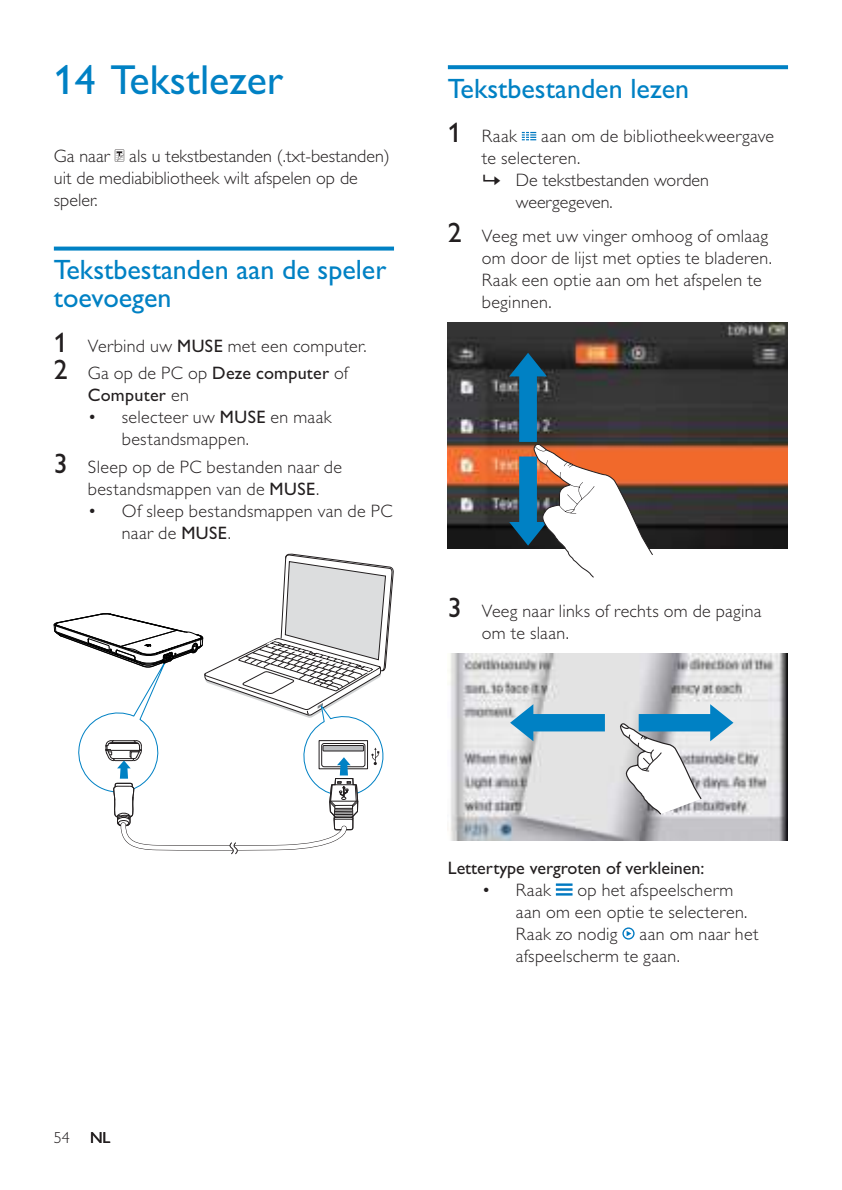
<style>
.page{position:relative;width:842px;height:1190px;background:#fff}
.page>*{position:absolute;margin:0;border:0;box-sizing:border-box;transform-origin:0 0}
.t1{font:42px "Gill Sans Alt One WGL";color:#0081c4}
.t2{font:28px/28px "Gill Sans Alt One WGL";color:#0081c4}
.t3{font:18px/22px "Gill Sans Alt One WGL Light";letter-spacing:.015em;color:#231f20}
.t4{font:18px "Gill Sans Alt One WGL";color:#231f20}
.t5{font:16px "Gill Sans Alt One WGL Light";color:#231f20}
.t6{font:16px "Gill Sans Alt One WGL";color:#231f20}
.s1{font-family:"Gill Sans Alt One WGL";font-size:28px}
.s2{font-family:"Gill Sans Alt One WGL"}
.s3{font-family:"Gill Sans Alt One WGL Light"}
</style>
<div class="page">
<svg style="left:448px;top:65px;width:340px;height:4px"></svg>
<svg style="left:522px;top:132px;width:14px;height:8px"></svg>
<img style="left:448px;top:322px;width:339px;height:227px">
<svg style="left:509px;top:353px;width:144px;height:225px"></svg>
<img style="left:450px;top:654px;width:338px;height:186px">
<svg style="left:619px;top:704px;width:114px;height:111px"></svg>
<svg style="left:510px;top:704px;width:95px;height:37px;background:#75b2d2"></svg>
<hr style="left:556px;top:893px;width:17px;height:3px;background:#0079c1">
<hr style="left:556px;top:888px;width:17px;height:3px;background:#0079c1">
<hr style="left:556px;top:883px;width:17px;height:3px;background:#0079c1">
<svg style="left:622px;top:927px;width:13px;height:13px"></svg>
<svg style="left:54px;top:247px;width:340px;height:4px"></svg>
<svg style="left:115px;top:149px;width:9px;height:13px"></svg>
<svg style="left:53px;top:553px;width:341px;height:302px"></svg>
<h1 class="t1" style="left:54px;top:63px;width:231px">14 Tekstlezer</h1>
<p class="t3" style="left:54px;top:146px;width:337px">Ga naar als u tekstbestanden (.txt-bestanden) uit de mediabibliotheek wilt afspelen op de speler.</p>
<h2 class="t2" style="left:54px;top:258px;width:334px">Tekstbestanden aan de speler toevoegen</h2>
<p class="t3" style="left:54px;top:333px;width:314px;line-height:27.6px"><span class="s1">1</span> Verbind uw <span class="s2">MUSE</span> met een computer.<br><span class="s1">2</span> Ga op de PC op <span class="s2">Deze computer</span> of</p>
<p class="t4" style="left:88px;top:388px;width:102px">Computer <span class="s3">en</span></p>
<p class="t3" style="left:122px;top:408px;width:211px;text-indent:-34px">• selecteer uw <span class="s2">MUSE</span> en maak bestandsmappen.</p>
<p class="t3" style="left:88px;top:457px;width:256px;text-indent:-34px"><span class="s1">3</span> Sleep op de PC bestanden naar de bestandsmappen van de <span class="s2">MUSE</span>.</p>
<p class="t3" style="left:122px;top:501px;width:272px;text-indent:-34px">• Of sleep bestandsmappen van de PC naar de <span class="s2">MUSE</span>.</p>
<h2 class="t2" style="left:448px;top:76px;width:243px">Tekstbestanden lezen</h2>
<p class="t3" style="left:448px;top:127px;width:70px"><span class="s1">1</span> Raak</p>
<p class="t3" style="left:541px;top:127px;width:234px">aan om de bibliotheekweergave</p>
<p class="t3" style="left:482px;top:149px;width:100px">te selecteren.</p>
<p class="t3" style="left:516px;top:171px;width:195px">De tekstbestanden worden</p>
<p class="t3" style="left:516px;top:193px;width:98px">weergegeven.</p>
<p class="t3" style="left:482px;top:226px;width:292px;text-indent:-34px"><span class="s1">2</span> Veeg met uw vinger omhoog of omlaag om door de lijst met opties te bladeren.<br>Raak een optie aan om het afspelen te beginnen.</p>
<p class="t3" style="left:482px;top:601px;width:281px;text-indent:-34px"><span class="s1">3</span> Veeg naar links of rechts om de pagina om te slaan.</p>
<p class="t5" style="left:54px;top:1131px;width:17px">54</p>
<p class="t6" style="left:90px;top:1131px;width:22px">NL</p>
<p class="t4" style="left:448px;top:860px;width:258px">Lettertype vergroten of verkleinen:</p>
<p class="t3" style="left:482px;top:880px;width:70px">• Raak</p>
<p class="t3" style="left:516px;top:880px;width:244px;text-indent:62px">op het afspeelscherm aan om een optie te selecteren.<br>Raak zo nodig aan om naar het afspeelscherm te gaan.</p>
</div>
